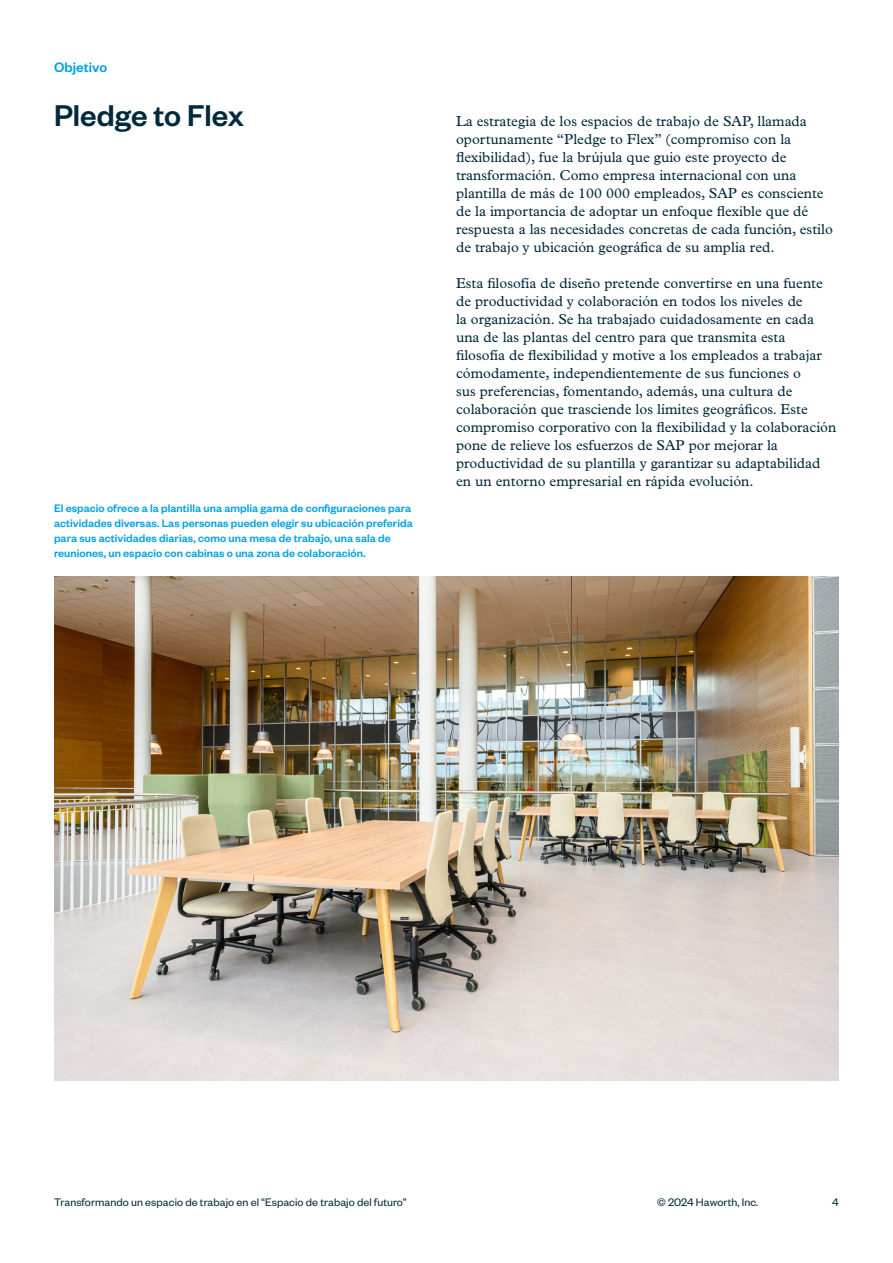
<style>
.page{position:relative;width:893px;height:1263px;background:#fff}
.page>*{position:absolute;margin:0;border:0;box-sizing:border-box;transform-origin:0 0}
.t1{font:500 33px "Founders Grotesk";color:#00293b}
.t2{font:500 15px "Founders Grotesk";letter-spacing:.005em;color:#00a1e2}
.t3{font:14.4px/18px "Plantin MT Pro";color:#00293b}
.t4{font:500 12px/15px "Founders Grotesk";letter-spacing:.005em;color:#00a1e2}
.t5{font:12px "Founders Grotesk";letter-spacing:.005em;color:#00293b}
</style>
<div class="page">
<img style="left:54px;top:576px;width:785px;height:504px">
<p class="t2" style="left:54px;top:58px;width:55px">Objetivo</p>
<h1 class="t1" style="left:54px;top:95px;width:192px">Pledge to Flex</h1>
<p class="t4" style="left:54px;top:500px;width:360px">El espacio ofrece a la plantilla una amplia gama de configuraciones para actividades diversas. Las personas pueden elegir su ubicación preferida para sus actividades diarias, como una mesa de trabajo, una sala de reuniones, un espacio con cabinas o una zona de colaboración.</p>
<p class="t3" style="left:456px;top:112px;width:378px">La estrategia de los espacios de trabajo de SAP, llamada oportunamente “Pledge to Flex” (compromiso con la flexibilidad), fue la brújula que guio este proyecto de transformación. Como empresa internacional con una plantilla de más de 100 000 empleados, SAP es consciente de la importancia de adoptar un enfoque flexible que dé respuesta a las necesidades concretas de cada función, estilo de trabajo y ubicación geográfica de su amplia red.</p>
<p class="t3" style="left:456px;top:274px;width:382px">Esta filosofía de diseño pretende convertirse en una fuente de productividad y colaboración en todos los niveles de<br>la organización. Se ha trabajado cuidadosamente en cada una de las plantas del centro para que transmita esta filosofía de flexibilidad y motive a los empleados a trabajar cómodamente, independientemente de sus funciones o<br>sus preferencias, fomentando, además, una cultura de colaboración que trasciende los límites geográficos. Este compromiso corporativo con la flexibilidad y la colaboración pone de relieve los esfuerzos de SAP por mejorar la productividad de su plantilla y garantizar su adaptabilidad en un entorno empresarial en rápida evolución.</p>
<p class="t5" style="left:54px;top:1195px;width:354px">Transformando un espacio de trabajo en el “Espacio de trabajo del futuro”</p>
<p class="t5" style="left:657px;top:1195px;width:103px">© 2024 Haworth, Inc.</p>
<p class="t5" style="left:832px;top:1195px;width:8px">4</p>
</div>
